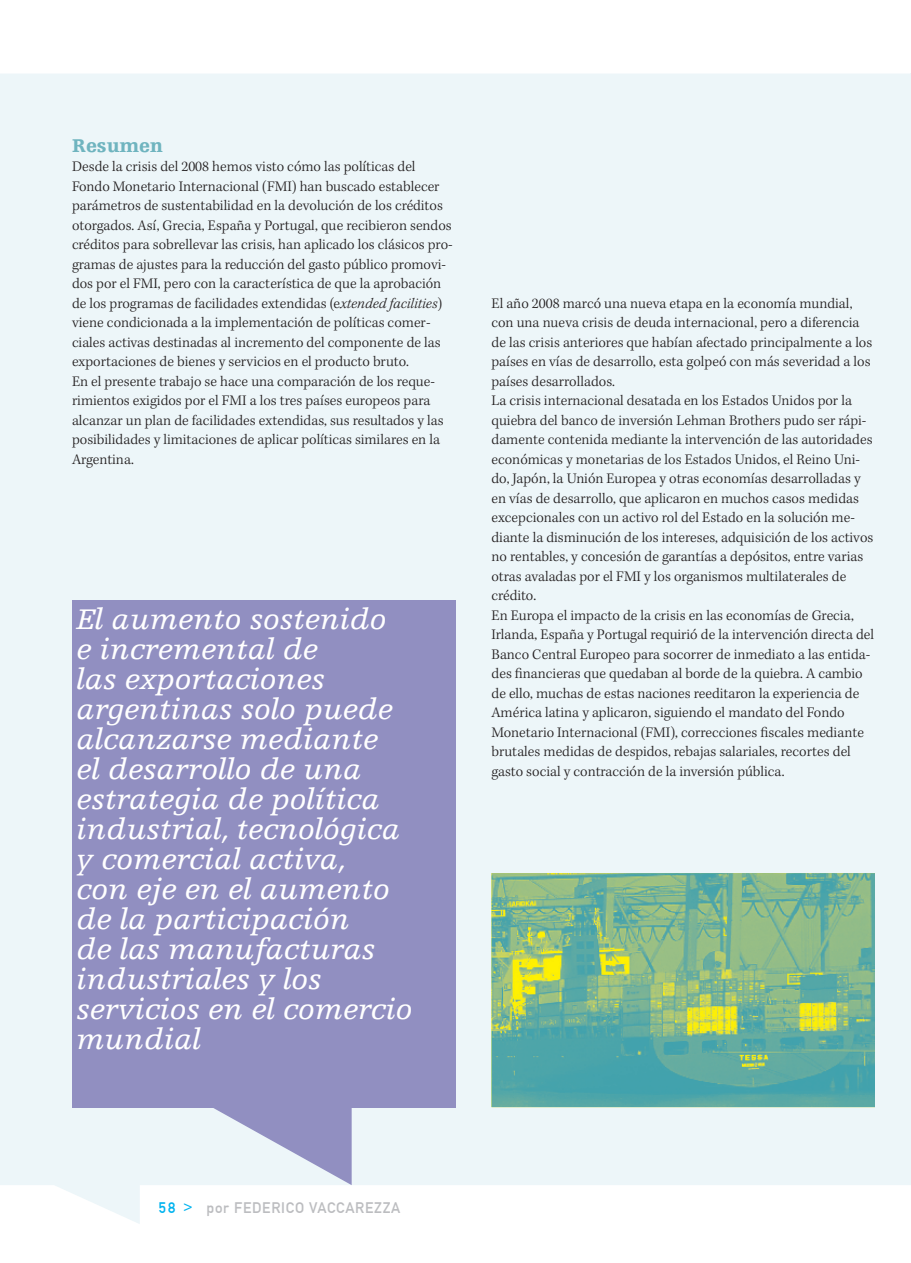
<style>
.page{position:relative;width:911px;height:1263px;background:#fff}
.page>*{position:absolute;margin:0;border:0;box-sizing:border-box;transform-origin:0 0}
.t1{font:italic 30px/30px "Egyptienne F";color:#fff}
.t2{font:900 19.5px "Egyptienne F";color:#6fb4bf}
.t3{font:300 15px/19.5px "Kepler Std";color:#231f20}
.t4{font:15px "DIN1451 Mittelschrift";letter-spacing:.05em;color:#bcbdc0}
.s1{font-style:italic}
.s2{color:#00b3ef}
</style>
<div class="page">
<div style="left:0;top:73px;width:911px;height:1151px;background:#edf6f9"></div>
<div style="left:72px;top:600px;width:383px;height:507px;background:#918fc1"></div>
<svg style="left:212px;top:1107px;width:140px;height:78px;background:#bec2dc"></svg>
<img style="left:491px;top:873px;width:384px;height:234px">
<h2 class="t2" style="left:72px;top:134px;width:93px">Resumen</h2>
<p class="t3" style="left:72px;top:157px;width:382px">Desde la crisis del 2008 hemos visto cómo las políticas del Fondo Monetario Internacional (FMI) han buscado establecer parámetros de sustentabilidad en la devolución de los créditos otorgados. Así, Grecia, España y Portugal, que recibieron sendos créditos para sobrellevar las crisis, han aplicado los clásicos pro&shy;gramas de ajustes para la reducción del gasto público promovi&shy;dos por el FMI, pero con la característica de que la aprobación de los programas de facilidades extendidas (e<span class="s1">xtended facilities</span>) viene condicionada a la implementación de políticas comer&shy;ciales activas destinadas al incremento del componente de las exportaciones de bienes y servicios en el producto bruto.<br>En el presente trabajo se hace una comparación de los reque&shy;rimientos exigidos por el FMI a los tres países europeos para alcanzar un plan de facilidades extendidas, sus resultados y las posibilidades y limitaciones de aplicar políticas similares en la Argentina.</p>
<p class="t1" style="left:76px;top:604px;width:338px">El aumento sostenido<br>e incremental de<br>las exportaciones argentinas solo puede alcanzarse mediante<br>el desarrollo de una estrategia de política industrial, tecnológica y comercial activa,<br>con eje en el aumento de la participación<br>de las manufacturas industriales y los servicios en el comercio mundial</p>
<p class="t3" style="left:491px;top:294px;width:384px">El año 2008 marcó una nueva etapa en la economía mundial, con una nueva crisis de deuda internacional, pero a diferencia de las crisis anteriores que habían afectado principalmente a los países en vías de desarrollo, esta golpeó con más severidad a los países desarrollados.<br>La crisis internacional desatada en los Estados Unidos por la quiebra del banco de inversión Lehman Brothers pudo ser rápi&shy;damente contenida mediante la intervención de las autoridades económicas y monetarias de los Estados Unidos, el Reino Uni&shy;do, Japón, la Unión Europea y otras economías desarrolladas y en vías de desarrollo, que aplicaron en muchos casos medidas excepcionales con un activo rol del Estado en la solución me&shy;diante la disminución de los intereses, adquisición de los activos no rentables, y concesión de garantías a depósitos, entre varias otras avaladas por el FMI y los organismos multilaterales de crédito.<br>En Europa el impacto de la crisis en las economías de Grecia, Irlanda, España y Portugal requirió de la intervención directa del Banco Central Europeo para socorrer de inmediato a las entida&shy;des financieras que quedaban al borde de la quiebra. A cambio de ello, muchas de estas naciones reeditaron la experiencia de América latina y aplicaron, siguiendo el mandato del Fondo Monetario Internacional (FMI), correcciones fiscales mediante brutales medidas de despidos, rebajas salariales, recortes del gasto social y contracción de la inversión pública.</p>
<p class="t4" style="left:159px;top:1199px;width:243px"><span class="s2">58 &gt;</span> por FEDERICO VACCAREZZA</p>
</div>
